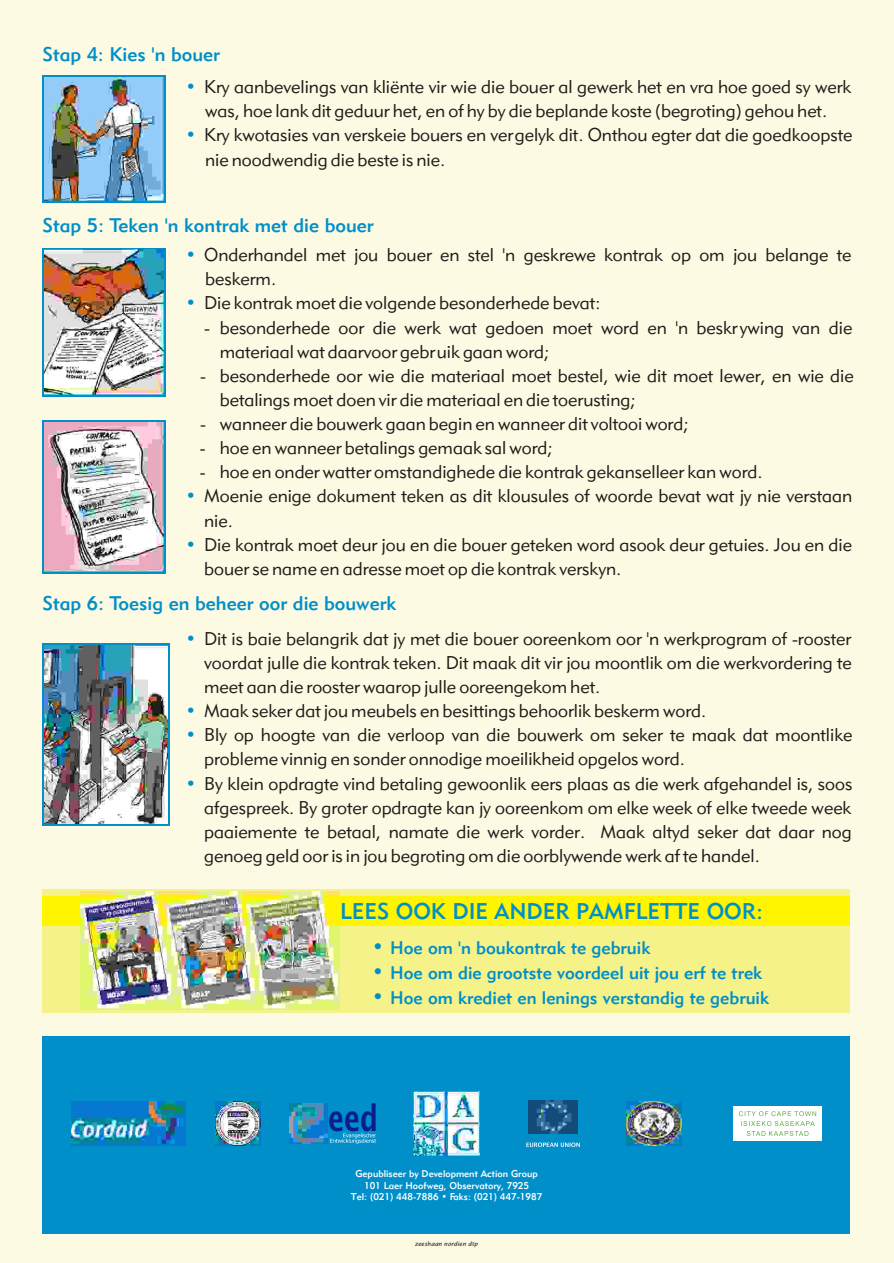
<style>
.page{position:relative;width:894px;height:1263px;background:#fcfae3}
.page>*{position:absolute;margin:0;border:0;box-sizing:border-box;transform-origin:0 0}
.t1{font:35.85px "Lucida Sans";color:#0d1c8c;scale:.77 1}
.t2{font:22.5px "Geometr 415 Md BT";color:#008fc9}
.t3{font:19.5px "Geometr 415 Md BT";color:#008fc9}
.t4{font:18.3px/24.2px "Geometr 415 Lt BT";color:#1f1a17}
.t5{font:18px "Geometr 415 Md BT";color:#008fc9}
.t6{font:9.75px/11.7px "Geometr 415 Md BT";color:#fff;text-align:center}
.t7{font:italic 6px "Lucida Sans";color:#1f1a17}
.s1{color:#008fc9}
.s2{font-size:21px}
</style>
<div class="page">
<div style="left:43px;top:1036px;width:807px;height:198px;background:#008fc9"></div>
<img style="left:627px;top:1101px;width:54px;height:45px">
<img style="left:216px;top:1101px;width:45px;height:45px">
<img style="left:71px;top:1101px;width:115px;height:45px">
<div style="left:733px;top:1107px;width:89px;height:34px;background:#fff"></div>
<svg style="left:739px;top:1111px;width:77px;height:25px"></svg>
<img style="left:290px;top:1104px;width:38px;height:40px">
<svg style="left:330px;top:1133px;width:46px;height:11px"></svg>
<img style="left:528px;top:1100px;width:50px;height:34px">
<svg style="left:526px;top:1143px;width:54px;height:4px"></svg>
<img style="left:414px;top:1092px;width:65px;height:63px">
<div style="left:43px;top:75px;width:123px;height:128px;background:linear-gradient(to right,#008fc9,#008fc9)"></div>
<img style="left:45px;top:77px;width:119px;height:124px">
<svg style="left:43px;top:420px;width:123px;height:153px"></svg>
<img style="left:45px;top:423px;width:119px;height:148px">
<svg style="left:43px;top:248px;width:123px;height:149px"></svg>
<img style="left:45px;top:250px;width:119px;height:144px">
<svg style="left:43px;top:643px;width:127px;height:183px"></svg>
<img style="left:45px;top:645px;width:123px;height:179px">
<div style="left:43px;top:889px;width:807px;height:124px;background:#f5f28a"></div>
<div style="left:43px;top:896px;width:807px;height:30px;background:#fff500"></div>
<img style="left:174px;top:892px;width:73px;height:117px">
<img style="left:247px;top:892px;width:93px;height:117px">
<img style="left:81px;top:892px;width:93px;height:117px">
<p class="t3" style="left:43px;top:46px;width:179px">Stap 4: Kies 'n bouer</p>
<p class="t4" style="left:185px;top:76px;width:667px"><span class="s1">•</span> Kry aanbevelings van kliënte vir wie die bouer al gewerk het en vra hoe goed sy werk</p>
<p class="t4" style="left:185px;top:125px;width:668px"><span class="s1">•</span> Kry kwotasies van verskeie bouers en vergelyk dit. Onthou egter dat die goedkoopste</p>
<p class="t4" style="left:205px;top:101px;width:624px">was, hoe lank dit geduur het, en of hy by die beplande koste (begroting) gehou het.</p>
<p class="t4" style="left:205px;top:149px;width:242px">nie noodwendig die beste is nie.</p>
<p class="t3" style="left:43px;top:218px;width:333px">Stap 5: Teken 'n kontrak met die bouer</p>
<p class="t4" style="left:185px;top:244px;width:668px"><span class="s1">•</span> Onderhandel met jou bouer en stel 'n geskrewe kontrak op om jou belange te</p>
<p class="t4" style="left:185px;top:293px;width:417px"><span class="s1">•</span> Die kontrak moet die volgende besonderhede bevat:</p>
<p class="t4" style="left:205px;top:268px;width:73px">beskerm.</p>
<p class="t4" style="left:220px;top:317px;width:634px;text-indent:-15px">- besonderhede oor die werk wat gedoen moet word en 'n beskrywing van die materiaal wat daarvoor gebruik gaan word;</p>
<p class="t4" style="left:220px;top:365px;width:636px;text-indent:-20px">- besonderhede oor wie die materiaal moet bestel, wie dit moet lewer, en wie die betalings moet doen vir die materiaal en die toerusting;</p>
<p class="t4" style="left:200px;top:413px;width:491px">- wanneer die bouwerk gaan begin en wanneer dit voltooi word;</p>
<p class="t4" style="left:200px;top:437px;width:355px">- hoe en wanneer betalings gemaak sal word;</p>
<p class="t4" style="left:200px;top:461px;width:564px">- hoe en onder watter omstandighede die kontrak gekanselleer kan word.</p>
<p class="t4" style="left:204px;top:510px;width:30px">nie.</p>
<p class="t4" style="left:204px;top:558px;width:419px">bouer se name en adresse moet op die kontrak verskyn.</p>
<p class="t4" style="left:185px;top:486px;width:668px"><span class="s1">•</span> Moenie enige dokument teken as dit klousules of woorde bevat wat jy nie verstaan</p>
<p class="t4" style="left:185px;top:534px;width:668px"><span class="s1">•</span> Die kontrak moet deur jou en die bouer geteken word asook deur getuies. Jou en die</p>
<p class="t3" style="left:43px;top:595px;width:355px">Stap 6: Toesig en beheer oor die bouwerk</p>
<p class="t4" style="left:185px;top:628px;width:668px"><span class="s1">•</span> Dit is baie belangrik dat jy met die bouer ooreenkom oor 'n werkprogram of -rooster</p>
<p class="t4" style="left:204px;top:652px;width:649px">voordat julle die kontrak teken. Dit maak dit vir jou moontlik om die werkvordering te meet aan die rooster waarop julle ooreengekom het.</p>
<p class="t4" style="left:185px;top:700px;width:523px"><span class="s1">•</span> Maak seker dat jou meubels en besittings behoorlik beskerm word.</p>
<p class="t4" style="left:185px;top:724px;width:668px"><span class="s1">•</span> Bly op hoogte van die verloop van die bouwerk om seker te maak dat moontlike</p>
<p class="t4" style="left:185px;top:773px;width:669px"><span class="s1">•</span> By klein opdragte vind betaling gewoonlik eers plaas as die werk afgehandel is, soos</p>
<p class="t4" style="left:204px;top:749px;width:482px">probleme vinnig en sonder onnodige moeilikheid opgelos word.</p>
<p class="t4" style="left:204px;top:797px;width:649px;text-align:justify">afgespreek. By groter opdragte kan jy ooreenkom om elke week of elke tweede week paaiemente te betaal, namate die werk vorder. Maak altyd seker dat daar nog genoeg geld oor is in jou begroting om die oorblywende werk af te handel.</p>
<p class="t2" style="left:340px;top:902px;width:424px">LEES OOK DIE ANDER PAMFLETTE OOR:</p>
<p class="t5" style="left:372px;top:940px;width:280px"><span class="s2">•</span> Hoe om 'n boukontrak te gebruik</p>
<p class="t5" style="left:372px;top:965px;width:392px"><span class="s2">•</span> Hoe om die grootste voordeel uit jou erf te trek</p>
<p class="t5" style="left:372px;top:990px;width:399px"><span class="s2">•</span> Hoe om krediet en lenings verstandig te gebruik</p>
<h1 class="t1" style="left:328px;top:1103px;width:67px">eed</h1>
<p class="t6" style="left:351px;top:1169px;width:193px">Gepubliseer by Development Action Group<br>101 Laer Hoofweg, Observatory, 7925<br>Tel: (021) 448-7886 • Faks: (021) 447-1987</p>
<p class="t7" style="left:415px;top:1241px;width:64px">zeeshaan nordien dtp</p>
</div>
